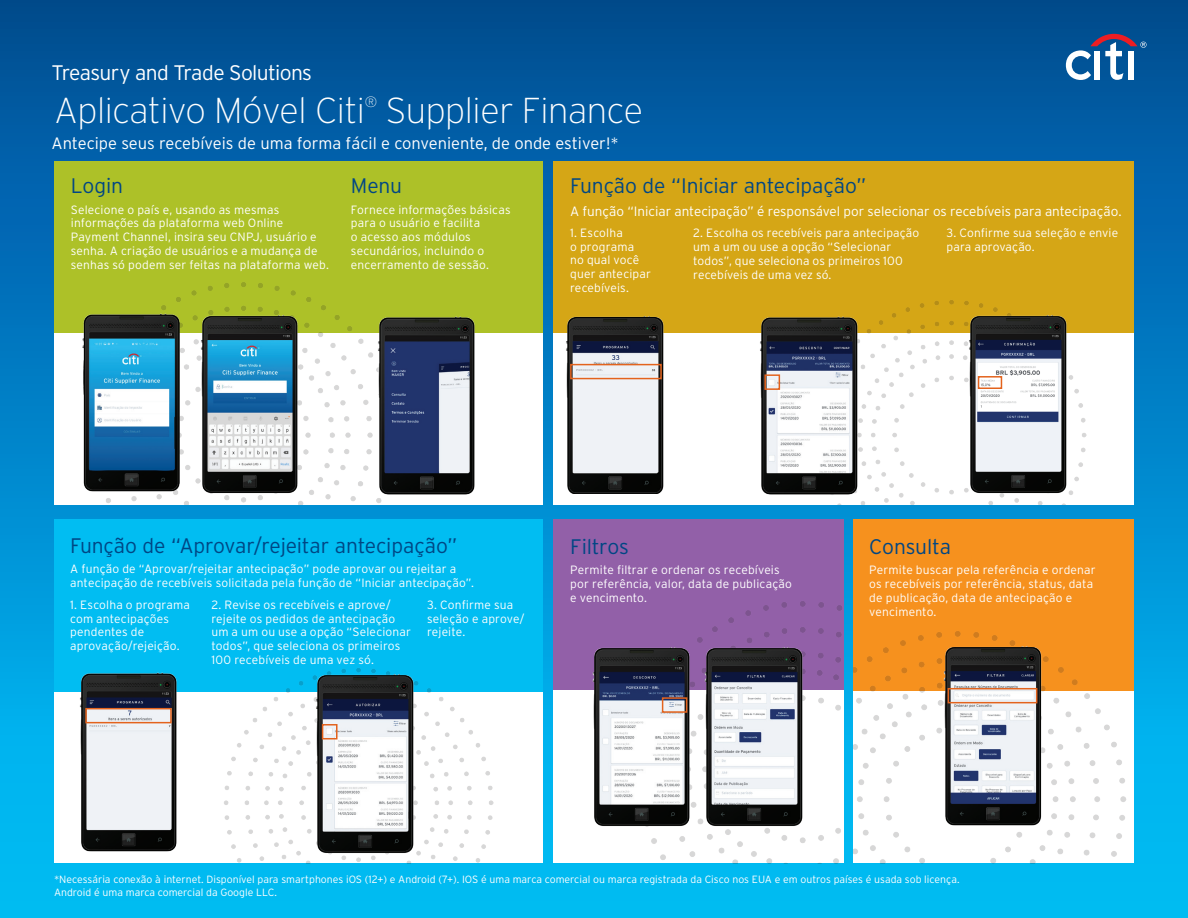
<style>
.page{position:relative;width:1188px;height:918px;background:#fff}
.page>*{position:absolute;margin:0;border:0;box-sizing:border-box;transform-origin:0 0}
.t1{font:200 36px "Interstate";letter-spacing:-.01em;color:#fff}
.t2{font:300 21px "Interstate";letter-spacing:-.005em;color:#004684}
.t3{font:300 21px "Interstate";letter-spacing:-.03em;color:#fff}
.t4{font:300 16.5px "Interstate";color:#fff}
.t5{font:200 14.85px "Interstate";color:#fff}
.t6{font:300 13.5px "Interstate";color:#fff}
.t7{font:300 12px/13.8px "Interstate";letter-spacing:.015em;color:#fff}
.t8{font:300 10.5px/12.6px "Interstate";color:#fff}
</style>
<div class="page">
<div style="left:0;top:0;width:1188px;height:918px;background:linear-gradient(to bottom,#004a97,#09c8ff)"></div>
<div style="left:554px;top:161px;width:580px;height:344px;background:#fff"></div>
<div style="left:554px;top:161px;width:580px;height:172px;background:#d5a616"></div>
<img style="left:837px;top:300px;width:249px;height:205px">
<div style="left:854px;top:519px;width:280px;height:172px;background:#f6911e"></div>
<div style="left:553px;top:519px;width:291px;height:344px;background:#fff"></div>
<div style="left:553px;top:519px;width:291px;height:171px;background:#9260a8"></div>
<div style="left:54px;top:161px;width:489px;height:344px;background:#fff"></div>
<div style="left:54px;top:161px;width:489px;height:172px;background:#adc128"></div>
<img style="left:106px;top:282px;width:276px;height:223px">
<div style="left:54px;top:519px;width:489px;height:344px;background:#fff"></div>
<div style="left:54px;top:519px;width:489px;height:172px;background:#01bdf2"></div>
<img style="left:224px;top:681px;width:270px;height:182px">
<img style="left:651px;top:600px;width:194px;height:263px">
<img style="left:854px;top:635px;width:272px;height:228px">
<svg style="left:1066px;top:34px;width:81px;height:46px"></svg>
<img style="left:82px;top:307px;width:110px;height:193px">
<img style="left:192px;top:307px;width:113px;height:193px">
<img style="left:366px;top:307px;width:109px;height:193px">
<img style="left:924px;top:631px;width:140px;height:210px">
<div style="left:948px;top:688px;width:89px;height:15px;border:2px solid #e3631d"></div>
<img style="left:592px;top:639px;width:221px;height:193px">
<div style="left:662px;top:697px;width:25px;height:16px;border:2px solid #e3631d"></div>
<img style="left:310px;top:668px;width:114px;height:192px">
<div style="left:322px;top:724px;width:16px;height:15px;border:2px solid #e3631d"></div>
<img style="left:74px;top:672px;width:113px;height:180px">
<div style="left:85px;top:708px;width:87px;height:15px;border:2px solid #e3631d"></div>
<img style="left:760px;top:307px;width:108px;height:193px">
<div style="left:764px;top:374px;width:16px;height:16px;border:2px solid #e3631d"></div>
<img style="left:963px;top:307px;width:114px;height:193px">
<div style="left:978px;top:376px;width:24px;height:13px;border:2px solid #e3631d"></div>
<img style="left:566px;top:316px;width:98px;height:178px">
<div style="left:570px;top:364px;width:92px;height:15px;border:2px solid #e3631d"></div>
<h2 class="t3" style="left:52px;top:60px;width:262px">Treasury and Trade Solutions</h2>
<h1 class="t1" style="left:54px;top:88px;width:313px">Aplicativo Móvel Citi</h1>
<p class="t5" style="left:365px;top:92px;width:14px">®</p>
<h1 class="t1" style="left:386px;top:88px;width:259px">Supplier Finance</h1>
<h3 class="t4" style="left:52px;top:133px;width:569px">Antecipe seus recebíveis de uma forma fácil e conveniente, de onde estiver!*</h3>
<h2 class="t2" style="left:71px;top:173px;width:54px">Login</h2>
<p class="t7" style="left:71px;top:202px;width:260px">Selecione o país e, usando as mesmas informações da plataforma web Online Payment Channel, insira seu CNPJ, usuário e senha. A criação de usuários e a mudança de senhas só podem ser feitas na plataforma web.</p>
<h2 class="t2" style="left:351px;top:173px;width:53px">Menu</h2>
<p class="t7" style="left:351px;top:202px;width:161px">Fornece informações básicas para o usuário e facilita<br>o acesso aos módulos secundários, incluindo o encerramento de sessão.</p>
<h2 class="t2" style="left:570px;top:173px;width:298px">Função de “Iniciar antecipação”</h2>
<p class="t6" style="left:570px;top:203px;width:553px">A função “Iniciar antecipação” é responsável por selecionar os recebíveis para antecipação.</p>
<p class="t7" style="left:570px;top:226px;width:82px">1. Escolha<br>o programa<br>no qual você quer antecipar recebíveis.</p>
<p class="t7" style="left:947px;top:226px;width:173px">3. Confirme sua seleção e envie para aprovação.</p>
<p class="t7" style="left:693px;top:226px;width:228px">2. Escolha os recebíveis para antecipação um a um ou use a opção “Selecionar todos”, que seleciona os primeiros 100 recebíveis de uma vez só.</p>
<h2 class="t2" style="left:70px;top:533px;width:389px">Função de “Aprovar/rejeitar antecipação”</h2>
<p class="t7" style="left:70px;top:562px;width:405px">A função de “Aprovar/rejeitar antecipação” pode aprovar ou rejeitar a antecipação de recebíveis solicitada pela função de “Iniciar antecipação”.</p>
<p class="t7" style="left:211px;top:598px;width:201px">2. Revise os recebíveis e aprove/ rejeite os pedidos de antecipação um a um ou use a opção “Selecionar todos”, que seleciona os primeiros<br>100 recebíveis de uma vez só.</p>
<p class="t7" style="left:70px;top:598px;width:121px">1. Escolha o programa com antecipações pendentes de aprovação/rejeição.</p>
<p class="t7" style="left:427px;top:598px;width:99px">3. Confirme sua seleção e aprove/ rejeite.</p>
<h2 class="t2" style="left:570px;top:534px;width:60px">Filtros</h2>
<p class="t7" style="left:570px;top:563px;width:223px">Permite filtrar e ordenar os recebíveis por referência, valor, data de publicação e vencimento.</p>
<h2 class="t2" style="left:869px;top:534px;width:83px">Consulta</h2>
<p class="t7" style="left:869px;top:563px;width:228px">Permite buscar pela referência e ordenar os recebíveis por referência, status, data de publicação, data de antecipação e vencimento.</p>
<p class="t8" style="left:54px;top:873px;width:907px">*Necessária conexão à internet. Disponível para smartphones iOS (12+) e Android (7+). IOS é uma marca comercial ou marca registrada da Cisco nos EUA e em outros países é usada sob licença.<br>Android é uma marca comercial da Google LLC.</p>
</div>
